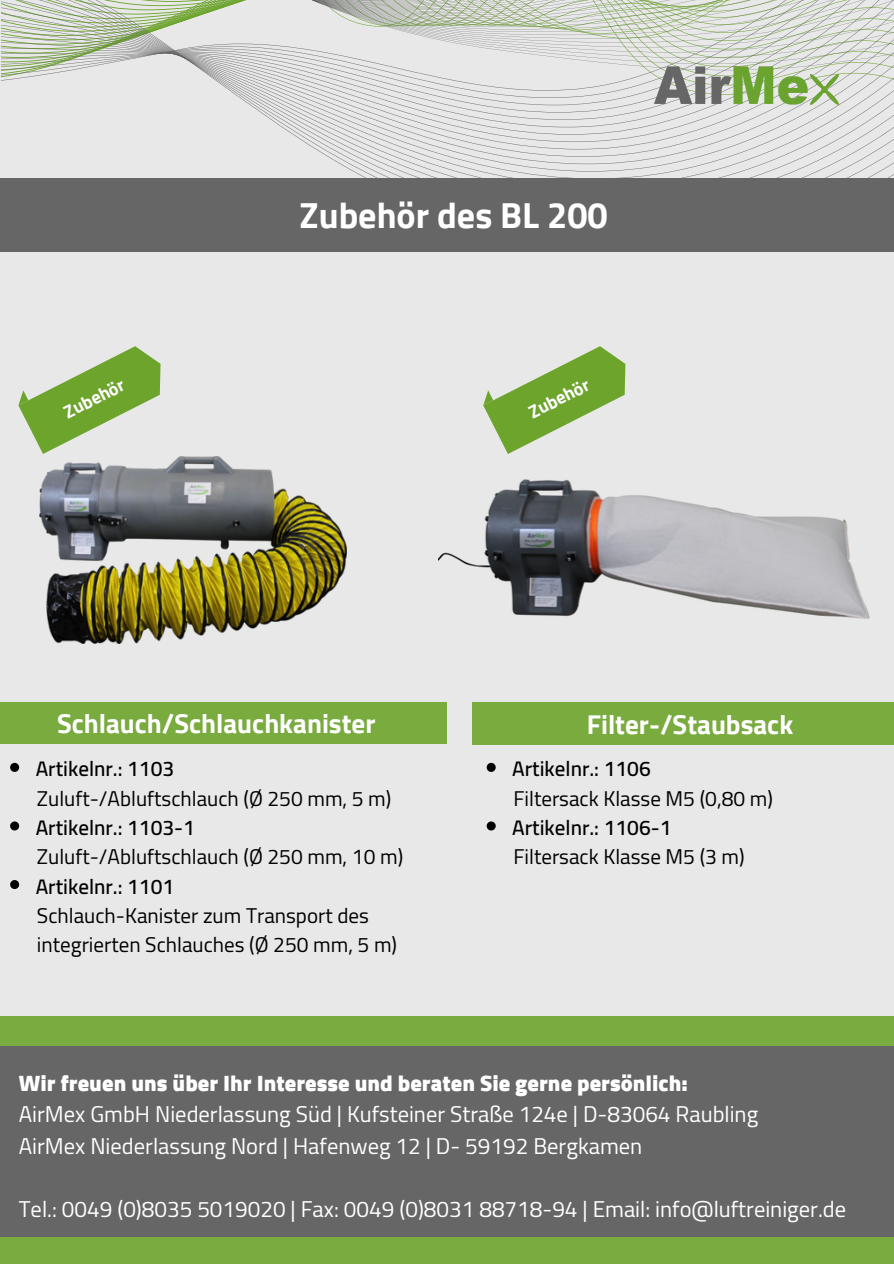
<style>
.page{position:relative;width:894px;height:1264px;background:#fff}
.page>*{position:absolute;margin:0;border:0;box-sizing:border-box;transform-origin:0 0}
.t1{font:700 36px "Cairo";color:#fff}
.t2{font:700 27px "Cairo";color:#fff}
.t3{font:22.5px "Cairo";color:#fff}
.t4{font:900 22.5px "Cairo";color:#fff}
.t5{font:21px "Cairo";color:#000}
.t6{font:600 21px "Cairo";color:#000}
.t7{font:700 18.15px "Cairo";color:#fff}
</style>
<div class="page">
<div style="left:0;top:0;width:893px;height:1263px;background:#e8e8e8"></div>
<svg style="left:1px;top:70px;width:892px;height:108px"></svg>
<svg style="left:1px;top:0;width:892px;height:70px"></svg>
<div style="left:0;top:1016px;width:893px;height:247px;background:#7aab41"></div>
<div style="left:0;top:1046px;width:893px;height:190px;background:#666"></div>
<div style="left:0;top:178px;width:893px;height:74px;background:#666"></div>
<img style="left:654px;top:62px;width:183px;height:55px">
<div style="left:472px;top:702px;width:421px;height:42px;background:#79ab3f"></div>
<div style="left:0;top:702px;width:446px;height:42px;background:#79ab3f"></div>
<img style="left:39px;top:457px;width:308px;height:186px">
<svg style="left:18px;top:346px;width:143px;height:108px"></svg>
<img style="left:438px;top:479px;width:432px;height:140px">
<svg style="left:10px;top:763px;width:9px;height:9px"></svg>
<svg style="left:10px;top:821px;width:9px;height:9px"></svg>
<svg style="left:10px;top:880px;width:9px;height:9px"></svg>
<svg style="left:486px;top:763px;width:9px;height:9px"></svg>
<svg style="left:486px;top:821px;width:9px;height:9px"></svg>
<svg style="left:483px;top:346px;width:143px;height:108px"></svg>
<p class="t7" style="left:60px;top:404px;width:67px;rotate:-27deg">Zubehör</p>
<p class="t1" style="left:299px;top:195px;width:309px">Zubehör des BL 200</p>
<p class="t7" style="left:525px;top:404px;width:67px;rotate:-27deg">Zubehör</p>
<p class="t2" style="left:57px;top:708px;width:320px">Schlauch/Schlauchkanister</p>
<p class="t6" style="left:36px;top:757px;width:140px">Artikelnr.: 1103</p>
<p class="t5" style="left:37px;top:786px;width:356px">Zuluft-/Abluftschlauch (Ø 250 mm, 5 m)</p>
<p class="t5" style="left:37px;top:844px;width:367px">Zuluft-/Abluftschlauch (Ø 250 mm, 10 m)</p>
<p class="t6" style="left:36px;top:815px;width:161px">Artikelnr.: 1103-1</p>
<p class="t6" style="left:36px;top:874px;width:140px">Artikelnr.: 1101</p>
<p class="t5" style="left:37px;top:903px;width:333px">Schlauch-Kanister zum Transport des</p>
<p class="t5" style="left:37px;top:932px;width:361px">integrierten Schlauches (Ø 250 mm, 5 m)</p>
<p class="t2" style="left:586px;top:709px;width:208px">Filter-/Staubsack</p>
<p class="t6" style="left:512px;top:757px;width:140px">Artikelnr.: 1106</p>
<p class="t5" style="left:513px;top:786px;width:261px">Filtersack Klasse M5 (0,80 m)</p>
<p class="t5" style="left:513px;top:844px;width:233px">Filtersack Klasse M5 (3 m)</p>
<p class="t6" style="left:512px;top:815px;width:161px">Artikelnr.: 1106-1</p>
<p class="t4" style="left:19px;top:1069px;width:670px">Wir freuen uns über Ihr Interesse und beraten Sie gerne persönlich:</p>
<p class="t3" style="left:19px;top:1101px;width:740px">AirMex GmbH Niederlassung Süd | Kufsteiner Straße 124e | D-83064 Raubling</p>
<p class="t3" style="left:19px;top:1132px;width:625px">AirMex Niederlassung Nord | Hafenweg 12 | D- 59192 Bergkamen</p>
<p class="t3" style="left:19px;top:1195px;width:828px">Tel.: 0049 (0)8035 5019020 | Fax: 0049 (0)8031 88718-94 | Email: info@luftreiniger.de</p>
</div>
